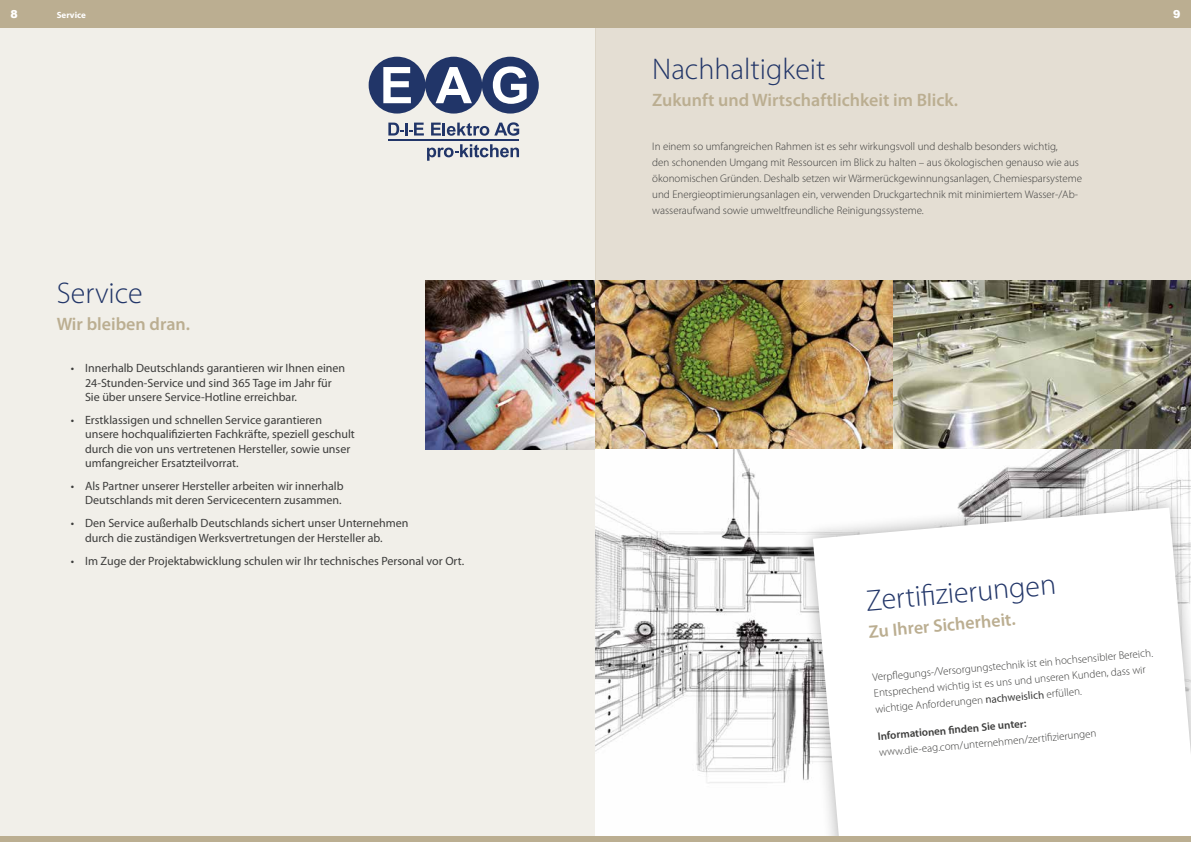
<style>
.page{position:relative;width:1191px;height:842px;background:#fff}
.page>*{position:absolute;margin:0;border:0;box-sizing:border-box;transform-origin:0 0}
.t1{font:300 30px "Myriad Pro";color:#213568}
.t2{font:600 18px "Myriad Pro";color:#bbae91}
.t3{font:12px/14.4px "Myriad Pro";color:#3c3c3b}
.t4{font:300 11px/16px "Myriad Pro";color:#3c3c3b}
.t5{font:600 11px "Myriad Pro";color:#3c3c3b}
.t6{font:900 11px "Arial";color:#fff}
.t7{font:700 9px "Myriad Pro";color:#fff}
.s1{font-weight:400}
</style>
<div class="page">
<div style="left:595px;top:28px;width:596px;height:253px;background:#e4ded3"></div>
<div style="left:0;top:28px;width:595px;height:808px;background:#f1efe9"></div>
<img style="left:425px;top:281px;width:766px;height:168px">
<img style="left:595px;top:449px;width:596px;height:335px">
<div style="left:797px;top:492px;width:394px;height:350px;background:#000;opacity:.33"></div>
<svg style="left:813px;top:508px;width:378px;height:328px"></svg>
<div style="left:0;top:0;width:1191px;height:28px;background:#bbae91"></div>
<div style="left:0;top:836px;width:1191px;height:6px;background:#bbae91"></div>
<svg style="left:388px;top:123px;width:36px;height:12px"></svg>
<svg style="left:431px;top:122px;width:88px;height:14px"></svg>
<svg style="left:427px;top:144px;width:92px;height:17px"></svg>
<svg style="left:369px;top:57px;width:170px;height:57px"></svg>
<hr style="left:388px;top:139px;width:131px;height:2px;background:#213568">
<p class="t6" style="left:11px;top:6px;width:9px">8</p>
<p class="t6" style="left:1173px;top:6px;width:9px">9</p>
<p class="t7" style="left:57px;top:10px;width:31px">Service</p>
<h1 class="t1" style="left:57px;top:277px;width:88px">Service</h1>
<h2 class="t2" style="left:57px;top:314px;width:135px">Wir bleiben dran.</h2>
<p class="t3" style="left:85px;top:361px;width:262px;text-indent:-14px">• Innerhalb Deutschlands garantieren wir Ihnen einen<br>24-Stunden-Service und sind 365 Tage im Jahr für<br>Sie über unsere Service-Hotline erreichbar.</p>
<p class="t3" style="left:85px;top:413px;width:271px;text-indent:-14px">• Erstklassigen und schnellen Service garantieren unsere hochqualifizierten Fachkräfte, speziell geschult durch die von uns vertretenen Hersteller, sowie unser umfangreicher Ersatzteilvorrat.</p>
<p class="t3" style="left:71px;top:479px;width:274px;text-align:right">• Als Partner unserer Hersteller arbeiten wir innerhalb<br>Deutschlands mit deren Servicecentern zusammen.</p>
<p class="t3" style="left:85px;top:516px;width:325px;text-indent:-14px">• Den Service außerhalb Deutschlands sichert unser Unternehmen durch die zuständigen Werksvertretungen der Hersteller ab.</p>
<p class="t3" style="left:71px;top:554px;width:395px">• Im Zuge der Projektabwicklung schulen wir Ihr technisches Personal vor Ort.</p>
<h1 class="t1" style="left:652px;top:53px;width:175px">Nachhaltigkeit</h1>
<h2 class="t2" style="left:652px;top:90px;width:307px">Zukunft und Wirtschaftlichkeit im Blick.</h2>
<p class="t4" style="left:652px;top:138px;width:431px">In einem so umfangreichen Rahmen ist es sehr wirkungsvoll und deshalb besonders wichtig,<br>den schonenden Umgang mit Ressourcen im Blick zu halten – aus ökologischen genauso wie aus ökonomischen Gründen. Deshalb setzen wir Wärmerückgewinnungsanlagen, Chemiesparsysteme und Energieoptimierungsanlagen ein, verwenden Druckgartechnik mit minimiertem Wasser-/Ab&shy;wasseraufwand sowie umweltfreundliche Reinigungssysteme.</p>
<h1 class="t1" style="left:864px;top:584px;width:192px;rotate:-5deg">Zertifi zierungen</h1>
<h2 class="t2" style="left:867px;top:622px;width:149px;rotate:-5deg">Zu Ihrer Sicherheit.</h2>
<p class="t4" style="left:872px;top:669px;width:283px;rotate:-5deg">Verpfl egungs-/Versorgungstechnik ist ein hochsensibler Bereich.<br>Entsprechend wichtig ist es uns und unseren Kunden, dass wir wichtige Anforderungen <span class="s1">nachweislich</span> erfüllen.</p>
<p class="t5" style="left:877px;top:730px;width:151px;rotate:-5deg">Informationen fi nden Sie unter:</p>
<p class="t4" style="left:878px;top:744px;width:220px;rotate:-5deg">www.die-eag.com/unternehmen/zertifi zierungen</p>
</div>
